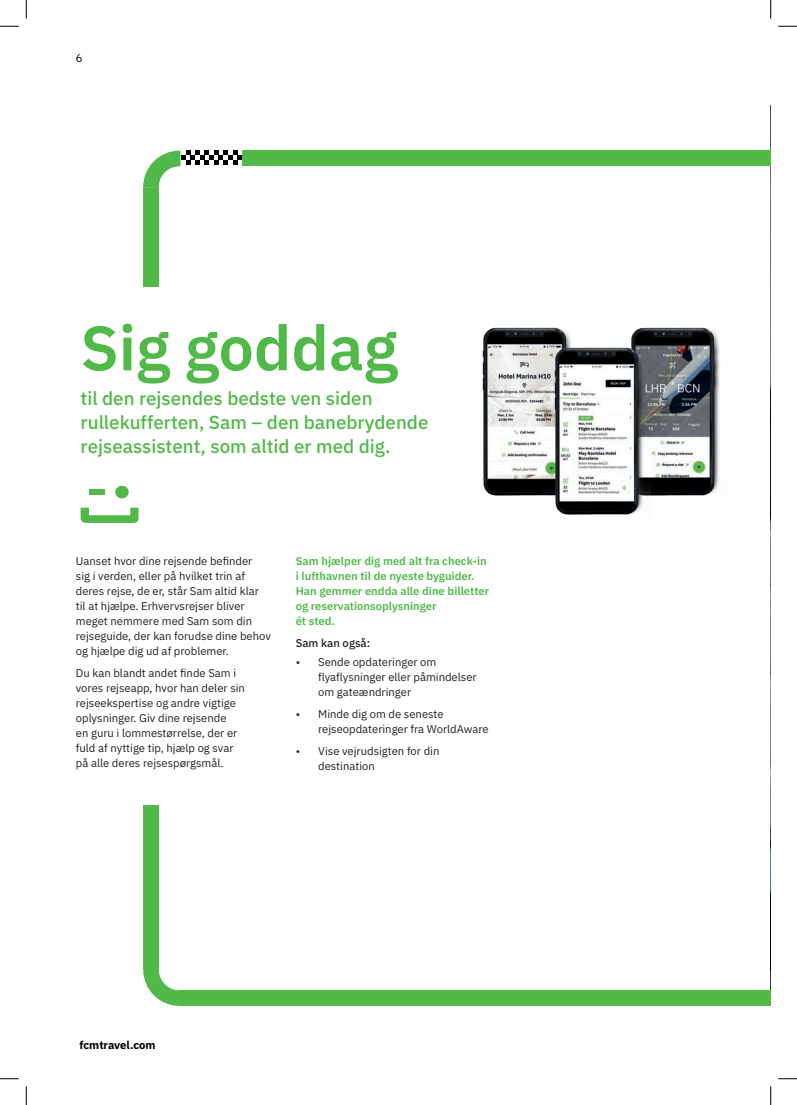
<style>
.page{position:relative;width:797px;height:1105px;background:#fff}
.page>*{position:absolute;margin:0;border:0;box-sizing:border-box;transform-origin:0 0}
.t1{font:600 62.5px "IBM Plex Sans";color:#51b948}
.t2{font:500 18.75px/23.8px "IBM Plex Sans";color:#51b948}
.t3{font:11.25px/15px "IBM Plex Sans";color:#231f20}
.t4{font:600 11.25px/15px "IBM Plex Sans";color:#51b948}
.t5{font:700 11.25px "IBM Plex Sans";color:#000001}
.t6{font:500 11.25px "IBM Plex Sans";color:#231f20}
.t7{font:11.25px "IBM Plex Sans";color:#000001}
.s1{color:#fff}
</style>
<div class="page">
<img style="left:770px;top:106px;width:1px;height:884px">
<svg style="left:770px;top:990px;width:1px;height:16px"></svg>
<div style="left:180px;top:990px;width:590px;height:16px;background:#51b948"></div>
<svg style="left:143px;top:151px;width:99px;height:37px"></svg>
<div style="left:242px;top:151px;width:528px;height:15px;background:#51b948"></div>
<div style="left:143px;top:188px;width:16px;height:98px;background:#51b948"></div>
<svg style="left:143px;top:969px;width:37px;height:37px"></svg>
<div style="left:143px;top:806px;width:16px;height:163px;background:#51b948"></div>
<img style="left:482px;top:327px;width:89px;height:169px">
<img style="left:631px;top:327px;width:89px;height:169px">
<img style="left:543px;top:341px;width:107px;height:174px">
<div style="left:115px;top:486px;width:14px;height:12px;background:#51b948;border-radius:50%"></div>
<svg style="left:81px;top:508px;width:57px;height:15px"></svg>
<div style="left:90px;top:490px;width:15px;height:5px;background:#51b948"></div>
<svg style="left:0;top:25px;width:19px;height:2px"></svg>
<svg style="left:778px;top:25px;width:19px;height:2px"></svg>
<svg style="left:0;top:1078px;width:19px;height:1px"></svg>
<svg style="left:778px;top:1078px;width:19px;height:1px"></svg>
<svg style="left:25px;top:0;width:2px;height:19px"></svg>
<svg style="left:25px;top:1086px;width:2px;height:19px"></svg>
<svg style="left:770px;top:0;width:1px;height:19px"></svg>
<svg style="left:770px;top:1086px;width:1px;height:19px"></svg>
<p class="t7" style="left:76px;top:49px;width:8px">6</p>
<h1 class="t1" style="left:81px;top:299px;width:319px">Sig goddag</h1>
<h2 class="t2" style="left:81px;top:385px;width:349px">til den rejsendes bedste ven siden rullekufferten, Sam – den banebrydende rejseassistent, som altid er med dig.</h2>
<p class="t3" style="left:76px;top:553px;width:196px">Uanset hvor dine rejsende befinder<br>sig i verden, eller på hvilket trin af deres rejse, de er, står Sam altid klar til at hjælpe. Erhvervsrejser bliver meget nemmere med Sam som din rejseguide, der kan forudse dine behov og hjælpe dig ud af problemer.</p>
<p class="t3" style="left:76px;top:665px;width:171px">Du kan blandt andet finde Sam i vores rejseapp, hvor han deler sin rejseekspertise og andre vigtige oplysninger. Giv dine rejsende<br>en guru i lommestørrelse, der er fuld af nyttige tip, hjælp og svar på alle deres rejsespørgsmål.<span class="s1">Når</span></p>
<p class="t4" style="left:296px;top:553px;width:195px">Sam hjælper dig med alt fra check-in i lufthavnen til de nyeste byguider.<br>Han gemmer endda alle dine billetter og reservationsoplysninger<br>ét sted.</p>
<p class="t6" style="left:296px;top:635px;width:76px">Sam kan også:</p>
<p class="t3" style="left:318px;top:653px;width:160px;text-indent:-22px">• Sende opdateringer om flyaflysninger eller påmindelser om gateændringer</p>
<p class="t3" style="left:318px;top:706px;width:172px;text-indent:-22px">• Minde dig om de seneste rejseopdateringer fra WorldAware</p>
<p class="t3" style="left:318px;top:743px;width:123px;text-indent:-22px">• Vise vejrudsigten for din destination</p>
<p class="t5" style="left:79px;top:1036px;width:78px">fcmtravel.com</p>
</div>
